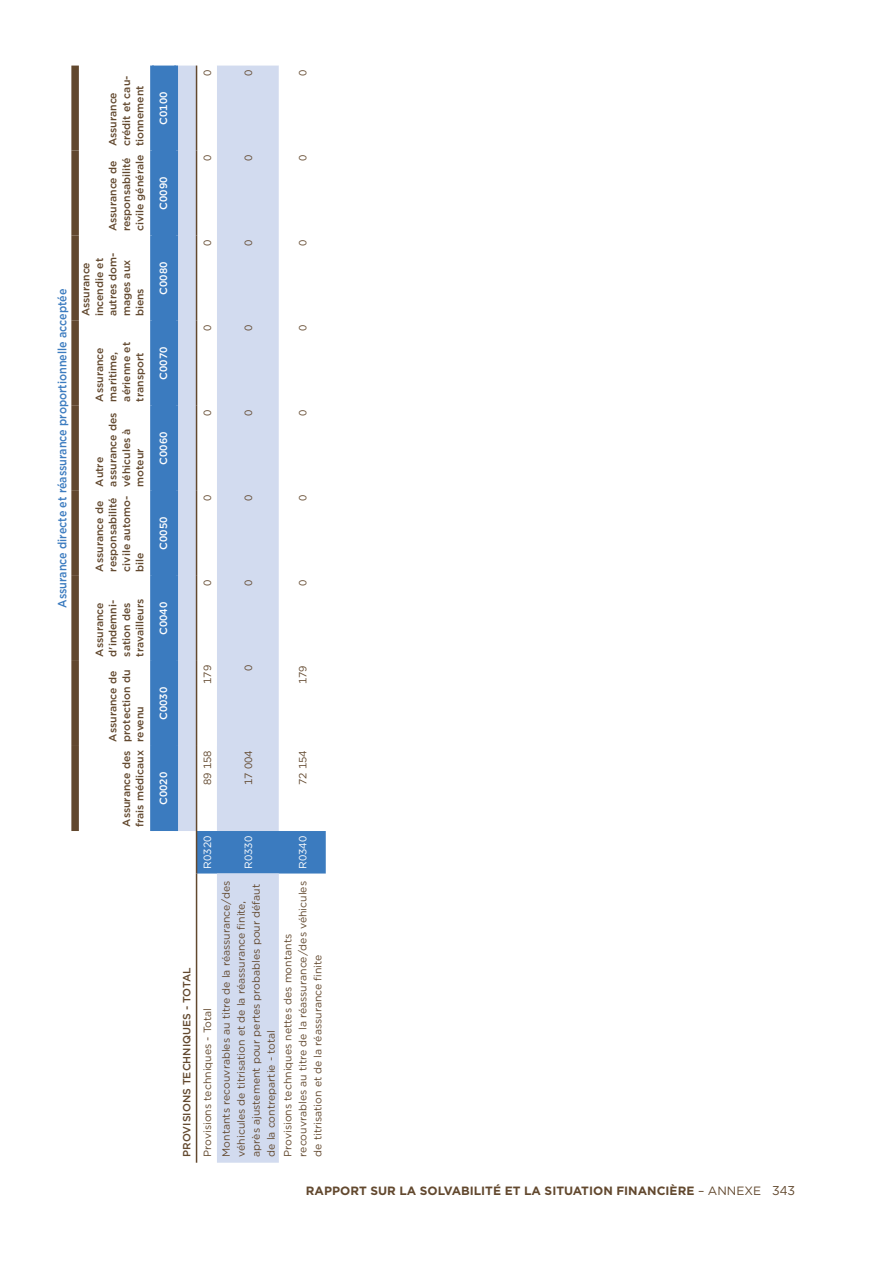
<style>
.page{position:relative;width:893px;height:1263px;background:#fff}
.page>*{position:absolute;margin:0;border:0;box-sizing:border-box;transform-origin:0 0}
.t1{font:700 12px "Gotham";color:#62482e}
.t2{font:500 12px "Gotham";color:#3b7bbf;scale:.9 1}
.t3{font:10.5px/15px "Gotham";color:#62482e}
.t4{font:500 10.5px/13.5px "Gotham";color:#62482e}
.t5{font:500 10.5px "Gotham";color:#fff}
.t6{font:10.5px "Gotham";color:#fff}
.s1{font-weight:400}
.s2{font-weight:400;font-size:12.75px}
</style>
<div class="page">
<div style="left:154px;top:66px;width:172px;height:807px;background:#3b7bbf"></div>
<svg style="left:176px;top:66px;width:103px;height:1097px;fill:#d2dbef"></svg>
<svg style="left:197px;top:66px;width:129px;height:765px;fill:#d2dbef"></svg>
<svg style="left:197px;top:66px;width:20px;height:595px"></svg>
<svg style="left:150px;top:746px;width:4px;height:85px"></svg>
<svg style="left:150px;top:661px;width:4px;height:85px"></svg>
<svg style="left:150px;top:576px;width:4px;height:85px"></svg>
<svg style="left:150px;top:491px;width:4px;height:85px"></svg>
<svg style="left:150px;top:406px;width:4px;height:85px"></svg>
<svg style="left:150px;top:321px;width:4px;height:85px"></svg>
<svg style="left:150px;top:236px;width:4px;height:85px"></svg>
<svg style="left:150px;top:151px;width:4px;height:85px"></svg>
<svg style="left:150px;top:66px;width:4px;height:85px"></svg>
<hr style="left:174px;top:746px;width:4px;height:85px;background:#3b7bbf">
<hr style="left:174px;top:661px;width:4px;height:85px;background:#3b7bbf">
<hr style="left:174px;top:576px;width:4px;height:85px;background:#3b7bbf">
<hr style="left:174px;top:491px;width:4px;height:85px;background:#3b7bbf">
<hr style="left:174px;top:406px;width:4px;height:85px;background:#3b7bbf">
<hr style="left:174px;top:321px;width:4px;height:85px;background:#3b7bbf">
<hr style="left:174px;top:236px;width:4px;height:85px;background:#3b7bbf">
<hr style="left:174px;top:151px;width:4px;height:85px;background:#3b7bbf">
<hr style="left:174px;top:66px;width:4px;height:85px;background:#3b7bbf">
<div style="left:71px;top:746px;width:8px;height:85px;background:#62482e"></div>
<div style="left:71px;top:661px;width:8px;height:85px;background:#62482e"></div>
<div style="left:71px;top:576px;width:8px;height:85px;background:#62482e"></div>
<div style="left:71px;top:491px;width:8px;height:85px;background:#62482e"></div>
<div style="left:71px;top:406px;width:8px;height:85px;background:#62482e"></div>
<div style="left:71px;top:321px;width:8px;height:85px;background:#62482e"></div>
<div style="left:71px;top:236px;width:8px;height:85px;background:#62482e"></div>
<div style="left:71px;top:151px;width:8px;height:85px;background:#62482e"></div>
<div style="left:71px;top:66px;width:8px;height:85px;background:#62482e"></div>
<hr style="left:196px;top:873px;width:1px;height:290px;background:#62482e">
<hr style="left:196px;top:831px;width:1px;height:42px;background:#62482e">
<hr style="left:196px;top:746px;width:1px;height:85px;background:#62482e">
<hr style="left:196px;top:661px;width:1px;height:85px;background:#62482e">
<hr style="left:196px;top:576px;width:1px;height:85px;background:#62482e">
<hr style="left:196px;top:491px;width:1px;height:85px;background:#62482e">
<hr style="left:196px;top:406px;width:1px;height:85px;background:#62482e">
<hr style="left:196px;top:321px;width:1px;height:85px;background:#62482e">
<hr style="left:196px;top:236px;width:1px;height:85px;background:#62482e">
<hr style="left:196px;top:151px;width:1px;height:85px;background:#62482e">
<hr style="left:196px;top:66px;width:1px;height:85px;background:#62482e">
<p class="t2" style="left:55px;top:608px;width:356px;rotate:-90deg">Assurance directe et réassurance proportionnelle acceptée</p>
<p class="t4" style="left:106px;top:146px;width:72px;rotate:-90deg">Assurance crédit et cau&shy;tionnement</p>
<p class="t4" style="left:106px;top:231px;width:78px;rotate:-90deg">Assurance de responsabilité civile générale</p>
<p class="t4" style="left:79px;top:316px;width:66px;rotate:-90deg">Assurance incendie et autres dom&shy;mages aux biens</p>
<p class="t4" style="left:92px;top:401px;width:61px;rotate:-90deg">Assurance maritime, aérienne et transport</p>
<p class="t4" style="left:92px;top:486px;width:75px;rotate:-90deg">Autre assurance des véhicules à moteur</p>
<p class="t4" style="left:92px;top:572px;width:77px;rotate:-90deg">Assurance de responsabilité civile automo&shy;bile</p>
<p class="t4" style="left:92px;top:657px;width:59px;rotate:-90deg">Assurance d'indemni&shy;sation des travailleurs</p>
<p class="t4" style="left:106px;top:742px;width:74px;rotate:-90deg">Assurance de protection du revenu</p>
<p class="t4" style="left:119px;top:827px;width:78px;rotate:-90deg">Assurance des frais médicaux</p>
<p class="t5" style="left:157px;top:125px;width:34px;rotate:-90deg">C0100</p>
<p class="t5" style="left:157px;top:210px;width:34px;rotate:-90deg">C0090</p>
<p class="t5" style="left:157px;top:295px;width:34px;rotate:-90deg">C0080</p>
<p class="t5" style="left:157px;top:380px;width:34px;rotate:-90deg">C0070</p>
<p class="t5" style="left:157px;top:465px;width:34px;rotate:-90deg">C0060</p>
<p class="t5" style="left:157px;top:550px;width:34px;rotate:-90deg">C0050</p>
<p class="t5" style="left:157px;top:635px;width:34px;rotate:-90deg">C0040</p>
<p class="t5" style="left:157px;top:720px;width:34px;rotate:-90deg">C0030</p>
<p class="t5" style="left:157px;top:805px;width:34px;rotate:-90deg">C0020</p>
<p class="t3" style="left:200px;top:76px;width:8px;rotate:-90deg">0</p>
<p class="t3" style="left:241px;top:76px;width:8px;rotate:-90deg">0</p>
<p class="t3" style="left:295px;top:76px;width:8px;rotate:-90deg">0</p>
<p class="t3" style="left:200px;top:161px;width:8px;rotate:-90deg">0</p>
<p class="t3" style="left:241px;top:161px;width:8px;rotate:-90deg">0</p>
<p class="t3" style="left:295px;top:161px;width:8px;rotate:-90deg">0</p>
<p class="t3" style="left:200px;top:246px;width:8px;rotate:-90deg">0</p>
<p class="t3" style="left:241px;top:246px;width:8px;rotate:-90deg">0</p>
<p class="t3" style="left:295px;top:246px;width:8px;rotate:-90deg">0</p>
<p class="t3" style="left:200px;top:331px;width:8px;rotate:-90deg">0</p>
<p class="t3" style="left:241px;top:331px;width:8px;rotate:-90deg">0</p>
<p class="t3" style="left:295px;top:331px;width:8px;rotate:-90deg">0</p>
<p class="t3" style="left:200px;top:416px;width:8px;rotate:-90deg">0</p>
<p class="t3" style="left:241px;top:416px;width:8px;rotate:-90deg">0</p>
<p class="t3" style="left:295px;top:416px;width:8px;rotate:-90deg">0</p>
<p class="t3" style="left:200px;top:501px;width:8px;rotate:-90deg">0</p>
<p class="t3" style="left:241px;top:501px;width:8px;rotate:-90deg">0</p>
<p class="t3" style="left:295px;top:501px;width:8px;rotate:-90deg">0</p>
<p class="t3" style="left:200px;top:586px;width:8px;rotate:-90deg">0</p>
<p class="t3" style="left:241px;top:586px;width:8px;rotate:-90deg">0</p>
<p class="t3" style="left:295px;top:586px;width:8px;rotate:-90deg">0</p>
<p class="t3" style="left:200px;top:684px;width:20px;rotate:-90deg">179</p>
<p class="t3" style="left:241px;top:671px;width:8px;rotate:-90deg">0</p>
<p class="t3" style="left:295px;top:684px;width:20px;rotate:-90deg">179</p>
<p class="t3" style="left:200px;top:785px;width:36px;rotate:-90deg">89 158</p>
<p class="t3" style="left:241px;top:785px;width:36px;rotate:-90deg">17 004</p>
<p class="t3" style="left:295px;top:785px;width:36px;rotate:-90deg">72 154</p>
<p class="t4" style="left:180px;top:1157px;width:191px;rotate:-90deg">PROVISIONS TECHNIQUES - TOTAL</p>
<p class="t6" style="left:201px;top:869px;width:34px;rotate:-90deg">R0320</p>
<p class="t3" style="left:200px;top:1157px;width:150px;rotate:-90deg">Provisions techniques - Total</p>
<p class="t6" style="left:242px;top:869px;width:34px;rotate:-90deg">R0330</p>
<p class="t6" style="left:296px;top:869px;width:34px;rotate:-90deg">R0340</p>
<p class="t3" style="left:218px;top:1157px;width:278px;rotate:-90deg">Montants recouvrables au titre de la réassurance/des véhicules de titrisation et de la réassurance finite, après ajustement pour pertes probables pour défaut de la contrepartie - total</p>
<p class="t3" style="left:280px;top:1157px;width:277px;rotate:-90deg">Provisions techniques nettes des montants recouvrables au titre de la réassurance/des véhicules de titrisation et de la réassurance finite</p>
<p class="t1" style="left:306px;top:1183px;width:491px">RAPPORT SUR LA SOLVABILITÉ ET LA SITUATION FINANCIÈRE <span class="s1">– ANNEXE</span> <span class="s2">343</span></p>
</div>
